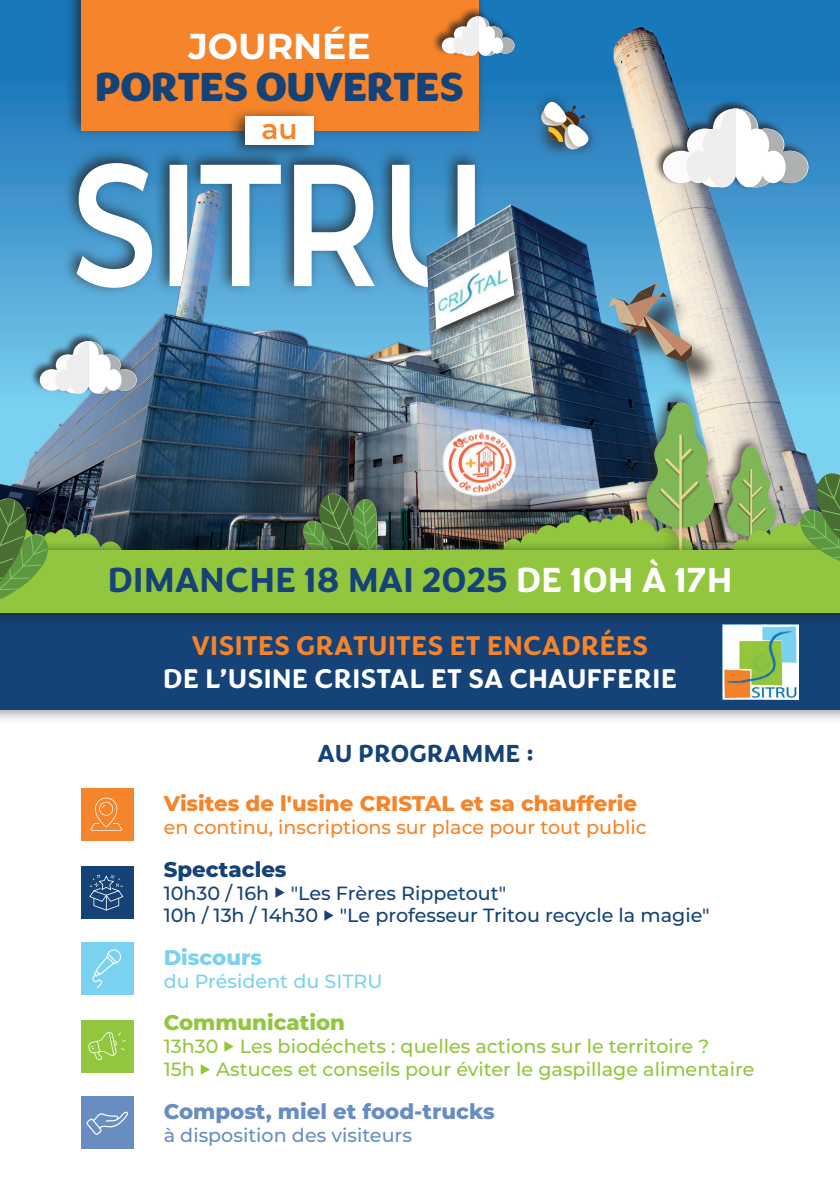
<style>
.page{position:relative;width:840px;height:1191px;background:#fff}
.page>*{position:absolute;margin:0;border:0;box-sizing:border-box;transform-origin:0 0}
.t1{font:900 42px "Congenial";color:#154277}
.t2{font:700 36px "Congenial";color:#154277}
.t3{font:700 36px "Montserrat";color:#fff}
.t4{font:700 28px "Congenial";color:#fff}
.t5{font:700 28px "Congenial";color:#f5842a}
.t6{font:600 28px "Montserrat";color:#f5842a}
.t7{font:700 25.4px "Congenial";color:#154277}
.t8{font:800 21.2px "Montserrat";color:#f5842a}
.t9{font:800 21.2px "Montserrat";color:#688dc1}
.t10{font:800 21.2px "Montserrat";color:#92c63e}
.t11{font:800 21.2px "Montserrat";color:#154277}
.t12{font:800 21.2px "Montserrat";color:#7bd2f0}
.t13{font:500 19.2px/23px "Montserrat";color:#92c63e}
.t14{font:500 19.2px/23px "Montserrat";color:#154277}
.t15{font:500 19.2px "Montserrat";color:#f5842a}
.t16{font:500 19.2px "Montserrat";color:#688dc1}
.t17{font:500 19.2px "Montserrat";color:#7bd2f0}
.s1{color:#fff}
</style>
<div class="page">
<div style="left:0;top:575px;width:839px;height:149px;background:#231f20;opacity:.45"></div>
<div style="left:0;top:585px;width:839px;height:125px;background:#154277"></div>
<img style="left:0;top:0;width:839px;height:509px">
<img style="left:137px;top:509px;width:366px;height:30px">
<div style="left:629px;top:387px;width:92px;height:179px;background:#231f20;opacity:.75"></div>
<img style="left:503px;top:403px;width:211px;height:136px">
<img style="left:722px;top:627px;width:75px;height:72px">
<div style="left:61px;top:147px;width:421px;height:149px;background:#231f20;opacity:.75"></div>
<svg style="left:77px;top:163px;width:397px;height:125px"></svg>
<div style="left:65px;top:0;width:421px;height:138px;background:#231f20;opacity:.75"></div>
<div style="left:81px;top:0;width:397px;height:130px;background:#f5842a"></div>
<div style="left:228px;top:106px;width:92px;height:53px;background:#231f20;opacity:.75"></div>
<div style="left:245px;top:116px;width:68px;height:29px;background:#fff"></div>
<div style="left:432px;top:6px;width:84px;height:52px;background:#231f20;opacity:.75"></div>
<svg style="left:441px;top:16px;width:73px;height:40px"></svg>
<div style="left:30px;top:331px;width:109px;height:64px;background:#231f20;opacity:.75"></div>
<svg style="left:40px;top:341px;width:97px;height:53px"></svg>
<div style="left:653px;top:98px;width:157px;height:92px;background:#231f20;opacity:.75"></div>
<svg style="left:662px;top:109px;width:146px;height:78px"></svg>
<div style="left:714px;top:434px;width:67px;height:130px;background:#231f20;opacity:.75"></div>
<div style="left:286px;top:483px;width:98px;height:99px;background:#231f20;opacity:.75"></div>
<svg style="left:303px;top:492px;width:74px;height:47px;background:#537744"></svg>
<div style="left:0;top:539px;width:839px;height:88px;background:#231f20;opacity:.75"></div>
<div style="left:0;top:550px;width:839px;height:62px;background:#92c63e"></div>
<svg style="left:726px;top:446px;width:113px;height:115px;background:#88aa71"></svg>
<svg style="left:0;top:497px;width:137px;height:102px"></svg>
<div style="left:81px;top:1096px;width:52px;height:53px;background:#688dc1"></div>
<div style="left:81px;top:866px;width:52px;height:53px;background:#154277"></div>
<svg style="left:89px;top:874px;width:34px;height:36px"></svg>
<div style="left:81px;top:788px;width:52px;height:52px;background:#f5842a"></div>
<svg style="left:90px;top:797px;width:32px;height:34px"></svg>
<div style="left:81px;top:1019px;width:52px;height:53px;background:#92c63e"></div>
<svg style="left:88px;top:1032px;width:38px;height:28px"></svg>
<div style="left:534px;top:108px;width:51px;height:51px;background:#3387c2"></div>
<div style="left:533px;top:92px;width:43px;height:41px;background:#231f20;opacity:.75"></div>
<div style="left:557px;top:114px;width:41px;height:43px;background:#231f20;opacity:.75"></div>
<svg style="left:540px;top:100px;width:49px;height:50px;background:#819ba8"></svg>
<div style="left:432px;top:250px;width:91px;height:89px;background:#231f20;opacity:.75"></div>
<svg style="left:430px;top:251px;width:85px;height:83px"></svg>
<img style="left:437px;top:267px;width:71px;height:50px">
<div style="left:81px;top:942px;width:52px;height:53px;background:#7bd2f0"></div>
<img style="left:441px;top:424px;width:75px;height:77px">
<svg style="left:92px;top:949px;width:29px;height:39px"></svg>
<div style="left:611px;top:287px;width:108px;height:103px;background:#231f20;opacity:.75"></div>
<img style="left:608px;top:284px;width:83px;height:78px">
<svg style="left:86px;top:1111px;width:42px;height:24px"></svg>
<h2 class="t3" style="left:188px;top:20px;width:184px">JOURNÉE</h2>
<h1 class="t1" style="left:95px;top:60px;width:370px">PORTES OUVERTES</h1>
<h3 class="t6" style="left:261px;top:109px;width:38px">au</h3>
<h2 class="t2" style="left:107px;top:558px;width:626px">DIMANCHE 18 MAI 2025 <span class="s1">DE 10H À 17H</span></h2>
<h3 class="t5" style="left:192px;top:627px;width:457px">VISITES GRATUITES ET ENCADRÉES</h3>
<h3 class="t4" style="left:163px;top:661px;width:515px">DE L’USINE CRISTAL ET SA CHAUFFERIE</h3>
<h3 class="t7" style="left:317px;top:738px;width:218px">AU PROGRAMME :</h3>
<p class="t8" style="left:164px;top:788px;width:474px">Visites de l'usine CRISTAL et sa chaufferie</p>
<p class="t15" style="left:164px;top:814px;width:484px">en continu, inscriptions sur place pour tout public</p>
<p class="t11" style="left:164px;top:853px;width:124px">Spectacles</p>
<p class="t14" style="left:164px;top:880px;width:547px">10h30 / 16h ◆ "Les Frères Rippetout"<br>10h / 13h / 14h30 ◆ "Le professeur Tritou recycle la magie"</p>
<p class="t12" style="left:164px;top:942px;width:100px">Discours</p>
<p class="t17" style="left:164px;top:967px;width:220px">du Président du SITRU</p>
<p class="t10" style="left:164px;top:1007px;width:183px">Communication</p>
<p class="t13" style="left:164px;top:1034px;width:592px">13h30 ◆ Les biodéchets : quelles actions sur le territoire ?<br>15h ◆ Astuces et conseils pour éviter le gaspillage alimentaire</p>
<p class="t9" style="left:164px;top:1095px;width:332px">Compost, miel et food-trucks</p>
<p class="t16" style="left:164px;top:1121px;width:249px">à disposition des visiteurs</p>
</div>
